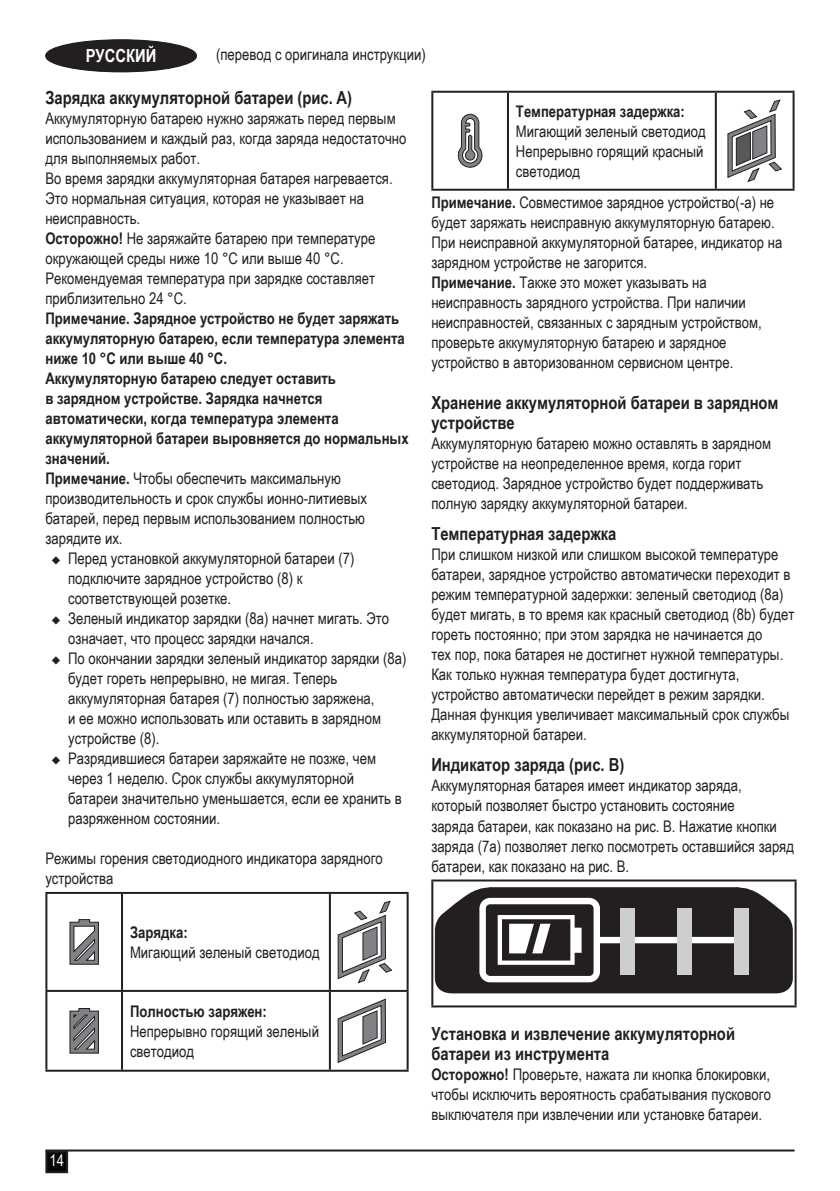
<style>
.page{position:relative;width:840px;height:1191px;background:#fff}
.page>*{position:absolute;margin:0;border:0;box-sizing:border-box;transform-origin:0 0}
.t1{font:700 18px/20px "Arial Narrow";color:#231f20}
.t2{font:700 18px "Arial Narrow";color:#fff}
.body{font:16px/20px "Arial Narrow";color:#231f20}
.bullet1{font:16px/20px "Arial Narrow";color:#231f20}
.body-2{font:700 16px/20px "Arial Narrow";color:#231f20}
.Table{font:16px/20px "Arial Narrow";color:#231f20}
.t3{font:16px "Arial Narrow";color:#fff}
.s1{font-weight:700}
</style>
<div class="page">
<hr style="left:45px;top:1149px;width:749px;height:2px;background:#231f20">
<div style="left:46px;top:1151px;width:21px;height:21px;background:#060606"></div>
<div style="left:45px;top:1150px;width:23px;height:23px;border:2px solid #231f20"></div>
<div style="left:45px;top:39px;width:152px;height:33px;border:2px solid #231f20;border-radius:50%"></div>
<div style="left:46px;top:40px;width:150px;height:31px;background:#231f20;border-radius:50%"></div>
<div style="left:46px;top:40px;width:150px;height:32px;border:1px solid #231f20;border-radius:50%"></div>
<hr style="left:45px;top:892px;width:77px;height:2px;background:#231f20">
<hr style="left:45px;top:894px;width:2px;height:96px;background:#231f20">
<hr style="left:122px;top:892px;width:208px;height:2px;background:#231f20">
<hr style="left:121px;top:894px;width:2px;height:96px;background:#231f20">
<hr style="left:330px;top:892px;width:78px;height:2px;background:#231f20">
<hr style="left:329px;top:894px;width:2px;height:96px;background:#231f20">
<hr style="left:406px;top:894px;width:2px;height:96px;background:#231f20">
<hr style="left:45px;top:990px;width:77px;height:2px;background:#231f20">
<hr style="left:45px;top:992px;width:2px;height:77px;background:#231f20">
<hr style="left:122px;top:990px;width:208px;height:2px;background:#231f20">
<hr style="left:121px;top:992px;width:2px;height:77px;background:#231f20">
<hr style="left:330px;top:990px;width:78px;height:2px;background:#231f20">
<hr style="left:329px;top:992px;width:2px;height:77px;background:#231f20">
<hr style="left:406px;top:992px;width:2px;height:77px;background:#231f20">
<hr style="left:45px;top:1069px;width:77px;height:2px;background:#231f20">
<hr style="left:122px;top:1069px;width:208px;height:2px;background:#231f20">
<hr style="left:330px;top:1069px;width:78px;height:2px;background:#231f20">
<svg style="left:69px;top:919px;width:30px;height:45px"></svg>
<svg style="left:337px;top:900px;width:55px;height:83px"></svg>
<svg style="left:69px;top:1008px;width:30px;height:45px"></svg>
<svg style="left:337px;top:998px;width:49px;height:65px"></svg>
<hr style="left:431px;top:91px;width:76px;height:2px;background:#231f20">
<hr style="left:431px;top:93px;width:2px;height:96px;background:#231f20">
<hr style="left:507px;top:91px;width:208px;height:2px;background:#231f20">
<hr style="left:506px;top:93px;width:2px;height:96px;background:#231f20">
<hr style="left:715px;top:91px;width:79px;height:2px;background:#231f20">
<hr style="left:714px;top:93px;width:2px;height:96px;background:#231f20">
<hr style="left:792px;top:93px;width:2px;height:96px;background:#231f20">
<hr style="left:431px;top:189px;width:76px;height:2px;background:#231f20">
<hr style="left:507px;top:189px;width:208px;height:2px;background:#231f20">
<hr style="left:715px;top:189px;width:79px;height:2px;background:#231f20">
<svg style="left:457px;top:114px;width:25px;height:54px"></svg>
<svg style="left:727px;top:99px;width:54px;height:83px"></svg>
<hr style="left:431px;top:879px;width:365px;height:2px;background:#231f20">
<hr style="left:431px;top:881px;width:2px;height:124px;background:#231f20">
<hr style="left:794px;top:881px;width:2px;height:124px;background:#231f20">
<hr style="left:431px;top:1005px;width:365px;height:2px;background:#231f20">
<svg style="left:434px;top:887px;width:358px;height:106px"></svg>
<div style="left:620px;top:907px;width:14px;height:67px;background:#cdced0"></div>
<div style="left:677px;top:907px;width:14px;height:67px;background:#cdced0"></div>
<div style="left:733px;top:907px;width:14px;height:67px;background:#cdced0"></div>
<p class="t2" style="left:86px;top:42px;width:72px">PУССКИЙ</p>
<p class="body" style="left:216px;top:43px;width:211px">(перевод с оригинала инструкции)</p>
<p class="t1" style="left:45px;top:86px;width:308px">Зарядка аккумуляторной батареи (рис. A)</p>
<p class="body" style="left:45px;top:107px;width:362px">Аккумуляторную батарею нужно заряжать перед первым использованием и каждый раз, когда заряда недостаточно для выполняемых работ.<br>Во время зарядки аккумуляторная батарея нагревается.<br>Это нормальная ситуация, которая не указывает на неисправность.</p>
<p class="Table" style="left:45px;top:227px;width:331px"><span class="s1">Осторожно!</span> Не заряжайте батарею при температуре окружающей среды ниже 10 °C или выше 40 °C.<br>Рекомендуемая температура при зарядке составляет приблизительно 24 °C.</p>
<p class="body-2" style="left:45px;top:307px;width:361px">Примечание. Зарядное устройство не будет заряжать аккумуляторную батарею, если температура элемента ниже 10 °C или выше 40 °C.</p>
<p class="body-2" style="left:45px;top:367px;width:364px">Аккумуляторную батарею следует оставить<br>в зарядном устройстве. Зарядка начнется автоматически, когда температура элемента аккумуляторной батареи выровняется до нормальных значений.</p>
<p class="bullet1" style="left:45px;top:467px;width:323px"><span class="s1">Примечание.</span> Чтобы обеспечить максимальную производительность и срок службы ионно-литиевых батарей, перед первым использованием полностью зарядите их.</p>
<p class="bullet1" style="left:68px;top:547px;width:288px;text-indent:-17px">◆ Перед установкой аккумуляторной батареи (7) подключите зарядное устройство (8) к соответствующей розетке.</p>
<p class="bullet1" style="left:68px;top:607px;width:322px;text-indent:-17px">◆ Зеленый индикатор зарядки (8a) начнет мигать. Это означает, что процесс зарядки начался.</p>
<p class="bullet1" style="left:68px;top:647px;width:340px;text-indent:-17px">◆ По окончании зарядки зеленый индикатор зарядки (8a) будет гореть непрерывно, не мигая. Теперь аккумуляторная батарея (7) полностью заряжена,<br>и ее можно использовать или оставить в зарядном устройстве (8).</p>
<p class="bullet1" style="left:68px;top:747px;width:335px;text-indent:-17px">◆ Разрядившиеся батареи заряжайте не позже, чем через 1 неделю. Срок службы аккумуляторной батареи значительно уменьшается, если ее хранить в разряженном состоянии.</p>
<p class="body" style="left:45px;top:847px;width:338px">Режимы горения светодиодного индикатора зарядного устройства</p>
<p class="body-2" style="left:130px;top:921px;width:59px">Зарядка:</p>
<p class="body" style="left:130px;top:941px;width:191px">Мигающий зеленый светодиод</p>
<p class="body-2" style="left:515px;top:100px;width:170px">Температурная задержка:</p>
<p class="body" style="left:515px;top:120px;width:191px">Мигающий зеленый светодиод</p>
<p class="body" style="left:515px;top:140px;width:189px">Непрерывно горящий красный светодиод</p>
<p class="body" style="left:431px;top:192px;width:352px"><span class="s1">Примечание.</span> Совместимое зарядное устройство(-а) не будет заряжать неисправную аккумуляторную батарею.<br>При неисправной аккумуляторной батарее, индикатор на зарядном устройстве не загорится.</p>
<p class="body" style="left:431px;top:272px;width:332px"><span class="s1">Примечание.</span> Также это может указывать на неисправность зарядного устройства. При наличии неисправностей, связанных с зарядным устройством, проверьте аккумуляторную батарею и зарядное устройство в авторизованном сервисном центре.</p>
<p class="t1" style="left:431px;top:391px;width:348px">Хранение аккумуляторной батареи в зарядном устройстве</p>
<p class="body" style="left:431px;top:432px;width:341px">Аккумуляторную батарею можно оставлять в зарядном устройстве на неопределенное время, когда горит светодиод. Зарядное устройство будет поддерживать полную зарядку аккумуляторной батареи.</p>
<p class="t1" style="left:431px;top:523px;width:186px">Температурная задержка</p>
<p class="body" style="left:431px;top:544px;width:364px">При слишком низкой или слишком высокой температуре батареи, зарядное устройство автоматически переходит в режим температурной задержки: зеленый светодиод (8a) будет мигать, в то время как красный светодиод (8b) будет гореть постоянно; при этом зарядка не начинается до<br>тех пор, пока батарея не достигнет нужной температуры.<br>Как только нужная температура будет достигнута, устройство автоматически перейдет в режим зарядки.<br>Данная функция увеличивает максимальный срок службы аккумуляторной батареи.</p>
<p class="t1" style="left:431px;top:754px;width:194px">Индикатор заряда (рис. B)</p>
<p class="body" style="left:431px;top:775px;width:364px">Аккумуляторная батарея имеет индикатор заряда, который позволяет быстро установить состояние<br>заряда батареи, как показано на рис. B. Нажатие кнопки заряда (7a) позволяет легко посмотреть оставшийся заряд батареи, как показано на рис. B.</p>
<p class="t3" style="left:49px;top:1148px;width:16px">14</p>
<p class="body-2" style="left:130px;top:1000px;width:138px">Полностью заряжен:</p>
<p class="body" style="left:130px;top:1020px;width:190px">Непрерывно горящий зеленый светодиод</p>
<p class="t1" style="left:431px;top:1022px;width:305px">Установка и извлечение аккумуляторной батареи из инструмента</p>
<p class="body" style="left:431px;top:1063px;width:341px;text-align:justify"><span class="s1">Осторожно!</span> Проверьте, нажата ли кнопка блокировки, чтобы исключить вероятность срабатывания пускового выключателя при извлечении или установке батареи.</p>
</div>
